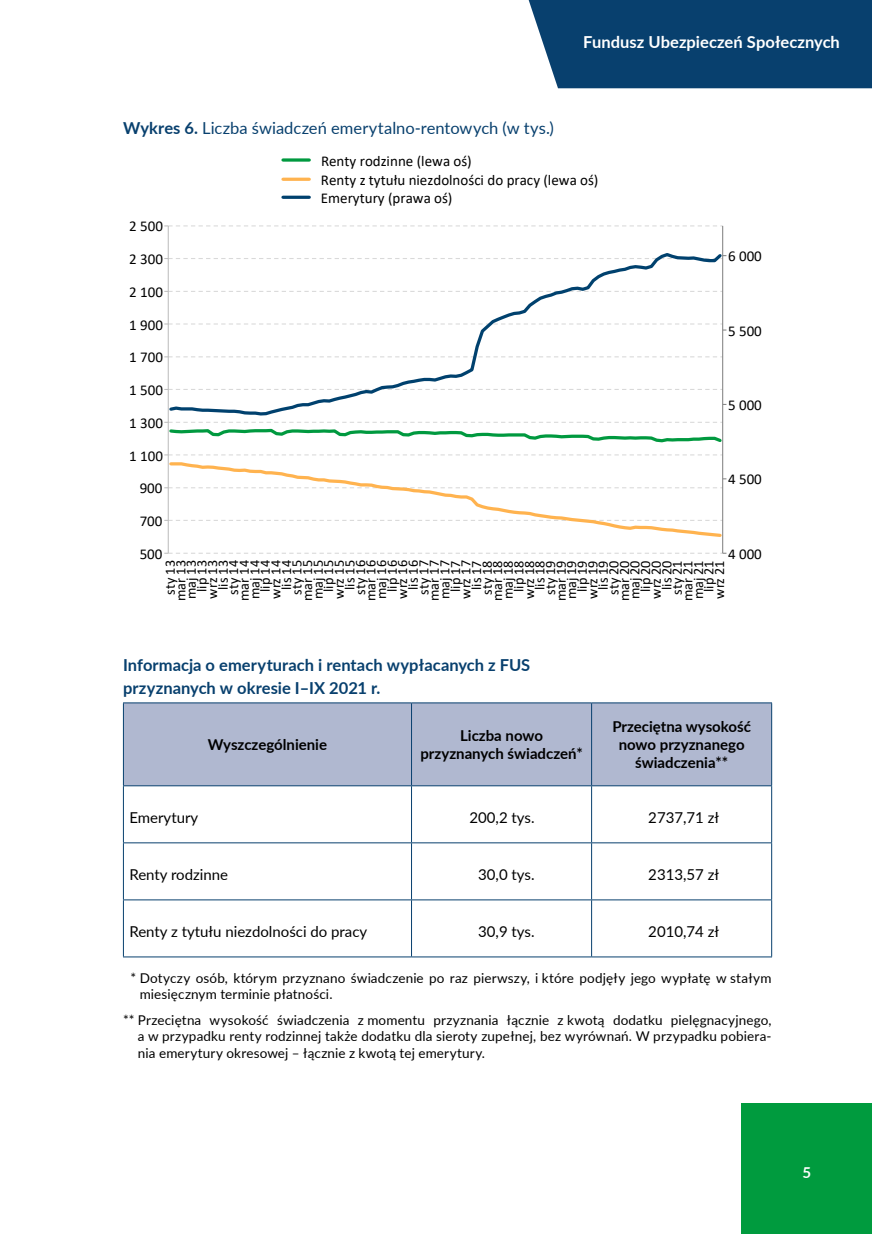
<style>
.page{position:relative;width:872px;height:1234px;background:#fff}
.page>*{position:absolute;margin:0;border:0;box-sizing:border-box;transform-origin:0 0}
.t1{font:700 16.5px/22.5px "Lato";letter-spacing:.005em;color:#08406e}
.t2{font:16.5px "Lato";letter-spacing:.005em;color:#08406e}
.t3{font:700 16.5px "Lato";letter-spacing:.005em;color:#fff}
.t4{font:15px/18.6px "Calibri";color:#000}
.t5{font:15px "Lato";color:#000}
.t6{font:700 15px/18px "Lato";color:#000;text-align:center}
.t7{font:700 15px "Lato";color:#fff}
.t8{font:14.25px/10.5px "Calibri";color:#000;text-align:right}
.t9{font:13.5px/16.5px "Lato";letter-spacing:.01em;color:#000}
.s1{font-weight:700}
</style>
<div class="page">
<div style="left:741px;top:1103px;width:131px;height:130px;background:#009b3e"></div>
<div style="left:528px;top:0;width:344px;height:88px;background:#08406e"></div>
<div style="left:124px;top:703px;width:647px;height:82px;background:#b0b8d0"></div>
<hr style="left:411px;top:703px;width:1px;height:82px;background:#08406e">
<hr style="left:591px;top:703px;width:1px;height:82px;background:#08406e">
<hr style="left:411px;top:786px;width:1px;height:56px;background:#08406e">
<hr style="left:591px;top:786px;width:1px;height:56px;background:#08406e">
<hr style="left:123px;top:842px;width:288px;height:1px;background:#08406e">
<hr style="left:411px;top:842px;width:180px;height:1px;background:#08406e">
<hr style="left:411px;top:843px;width:1px;height:56px;background:#08406e">
<hr style="left:591px;top:842px;width:181px;height:1px;background:#08406e">
<hr style="left:591px;top:843px;width:1px;height:56px;background:#08406e">
<hr style="left:123px;top:899px;width:288px;height:1px;background:#08406e">
<hr style="left:411px;top:899px;width:180px;height:1px;background:#08406e">
<hr style="left:411px;top:900px;width:1px;height:56px;background:#08406e">
<hr style="left:591px;top:899px;width:181px;height:1px;background:#08406e">
<hr style="left:591px;top:900px;width:1px;height:56px;background:#08406e">
<hr style="left:123px;top:786px;width:1px;height:56px;background:#08406e">
<hr style="left:771px;top:786px;width:1px;height:56px;background:#08406e">
<hr style="left:123px;top:843px;width:1px;height:56px;background:#08406e">
<hr style="left:771px;top:843px;width:1px;height:56px;background:#08406e">
<hr style="left:123px;top:900px;width:1px;height:56px;background:#08406e">
<hr style="left:771px;top:900px;width:1px;height:56px;background:#08406e">
<hr style="left:123px;top:956px;width:288px;height:1px;background:#08406e">
<hr style="left:411px;top:956px;width:180px;height:1px;background:#08406e">
<hr style="left:591px;top:956px;width:181px;height:1px;background:#08406e">
<hr style="left:123px;top:702px;width:288px;height:1px;background:#08406e">
<hr style="left:123px;top:703px;width:1px;height:82px;background:#08406e">
<hr style="left:411px;top:702px;width:180px;height:1px;background:#08406e">
<hr style="left:591px;top:702px;width:181px;height:1px;background:#08406e">
<hr style="left:771px;top:703px;width:1px;height:82px;background:#08406e">
<hr style="left:123px;top:785px;width:288px;height:1px;background:#08406e">
<hr style="left:411px;top:785px;width:180px;height:1px;background:#08406e">
<hr style="left:591px;top:785px;width:181px;height:1px;background:#08406e">
<hr style="left:722px;top:226px;width:1px;height:327px;background:#868686">
<hr style="left:168px;top:226px;width:1px;height:327px;background:#bfbfbf">
<svg style="left:164px;top:552px;width:562px;height:1px"></svg>
<svg style="left:164px;top:454px;width:558px;height:1px"></svg>
<svg style="left:164px;top:225px;width:558px;height:1px"></svg>
<svg style="left:164px;top:421px;width:559px;height:23px"></svg>
<svg style="left:168px;top:460px;width:555px;height:79px"></svg>
<svg style="left:168px;top:251px;width:555px;height:166px"></svg>
<svg style="left:283px;top:158px;width:26px;height:4px"></svg>
<hr style="left:283px;top:178px;width:26px;height:3px;background:#ffb34f">
<hr style="left:283px;top:196px;width:26px;height:3px;background:#00416e">
<p class="t2" style="left:123px;top:116px;width:432px"><span class="s1">Wykres 6.</span> Liczba świadczeń emerytalno-rentowych (w tys.)</p>
<p class="t3" style="left:583px;top:30px;width:258px">Fundusz Ubezpieczeń Społecznych</p>
<p class="t4" style="left:129px;top:217px;width:35px">2 500</p>
<p class="t4" style="left:129px;top:249px;width:35px">2 300</p>
<p class="t4" style="left:129px;top:282px;width:35px">2 100</p>
<p class="t4" style="left:129px;top:315px;width:35px">1 900</p>
<p class="t4" style="left:129px;top:347px;width:35px">1 700</p>
<p class="t4" style="left:129px;top:380px;width:35px">1 500</p>
<p class="t4" style="left:129px;top:413px;width:35px">1 300</p>
<p class="t4" style="left:129px;top:446px;width:35px">1 100</p>
<p class="t4" style="left:140px;top:478px;width:24px">900</p>
<p class="t4" style="left:140px;top:511px;width:24px">700</p>
<p class="t4" style="left:321px;top:151px;width:279px">Renty rodzinne (lewa oś)<br>Renty z tytułu niezdolności do pracy (lewa oś)<br>Emerytury (prawa oś)</p>
<p class="t4" style="left:728px;top:246px;width:35px">6 000</p>
<p class="t4" style="left:728px;top:321px;width:35px">5 500</p>
<p class="t4" style="left:728px;top:395px;width:35px">5 000</p>
<p class="t4" style="left:728px;top:469px;width:35px">4 500</p>
<p class="t4" style="left:140px;top:544px;width:24px">500</p>
<p class="t4" style="left:728px;top:544px;width:35px">4 000</p>
<p class="t8" style="left:164px;top:601px;width:42px;rotate:-90deg">sty 13 mar 13 maj 13 lip 13 wrz 13 lis 13 sty 14 mar 14 maj 14 lip 14 wrz 14 lis 14 sty 15 mar 15 maj 15 lip 15 wrz 15 lis 15 sty 16 mar 16 maj 16 lip 16 wrz 16 lis 16 sty 17 mar 17 maj 17 lip 17 wrz 17 lis 17 sty 18 mar 18 maj 18 lip 18 wrz 18 lis 18 sty 19 mar 19 maj 19 lip 19 wrz 19 lis 19 sty 20 mar 20 maj 20 lip 20 wrz 20 lis 20 sty 21 mar 21 maj 21 lip 21 wrz 21</p>
<p class="t1" style="left:123px;top:653px;width:409px">Informacja o emeryturach i rentach wypłacanych z FUS przyznanych w okresie I–IX 2021 r.</p>
<p class="t6" style="left:208px;top:734px;width:121px">Wyszczególnienie</p>
<p class="t6" style="left:420px;top:725px;width:164px">Liczba nowo przyznanych świadczeń*</p>
<p class="t6" style="left:612px;top:716px;width:140px">Przeciętna wysokość nowo przyznanego świadczenia**</p>
<p class="t5" style="left:129px;top:807px;width:70px">Emerytury</p>
<p class="t5" style="left:469px;top:807px;width:67px">200,2 tys.</p>
<p class="t5" style="left:648px;top:807px;width:72px">2737,71 zł</p>
<p class="t5" style="left:129px;top:864px;width:100px">Renty rodzinne</p>
<p class="t5" style="left:478px;top:864px;width:58px">30,0 tys.</p>
<p class="t5" style="left:648px;top:864px;width:72px">2313,57 zł</p>
<p class="t5" style="left:129px;top:921px;width:239px">Renty z tytułu niezdolności do pracy</p>
<p class="t5" style="left:478px;top:921px;width:58px">30,9 tys.</p>
<p class="t5" style="left:648px;top:921px;width:72px">2010,74 zł</p>
<p class="t9" style="left:140px;top:968px;width:633px;text-indent:-9px">* Dotyczy osób, którym przyznano świadczenie po raz pierwszy, i które podjęły jego wypłatę w stałym miesięcznym terminie płatności.</p>
<p class="t9" style="left:138px;top:1010px;width:635px;text-align:justify;text-indent:-15px">** Przeciętna wysokość świadczenia z momentu przyznania łącznie z kwotą dodatku pielęgnacyjnego, a w przypadku renty rodzinnej także dodatku dla sieroty zupełnej, bez wyrównań. W przypadku pobiera&shy;nia emerytury okresowej – łącznie z kwotą tej emerytury.</p>
<p class="t7" style="left:802px;top:1160px;width:10px">5</p>
</div>
